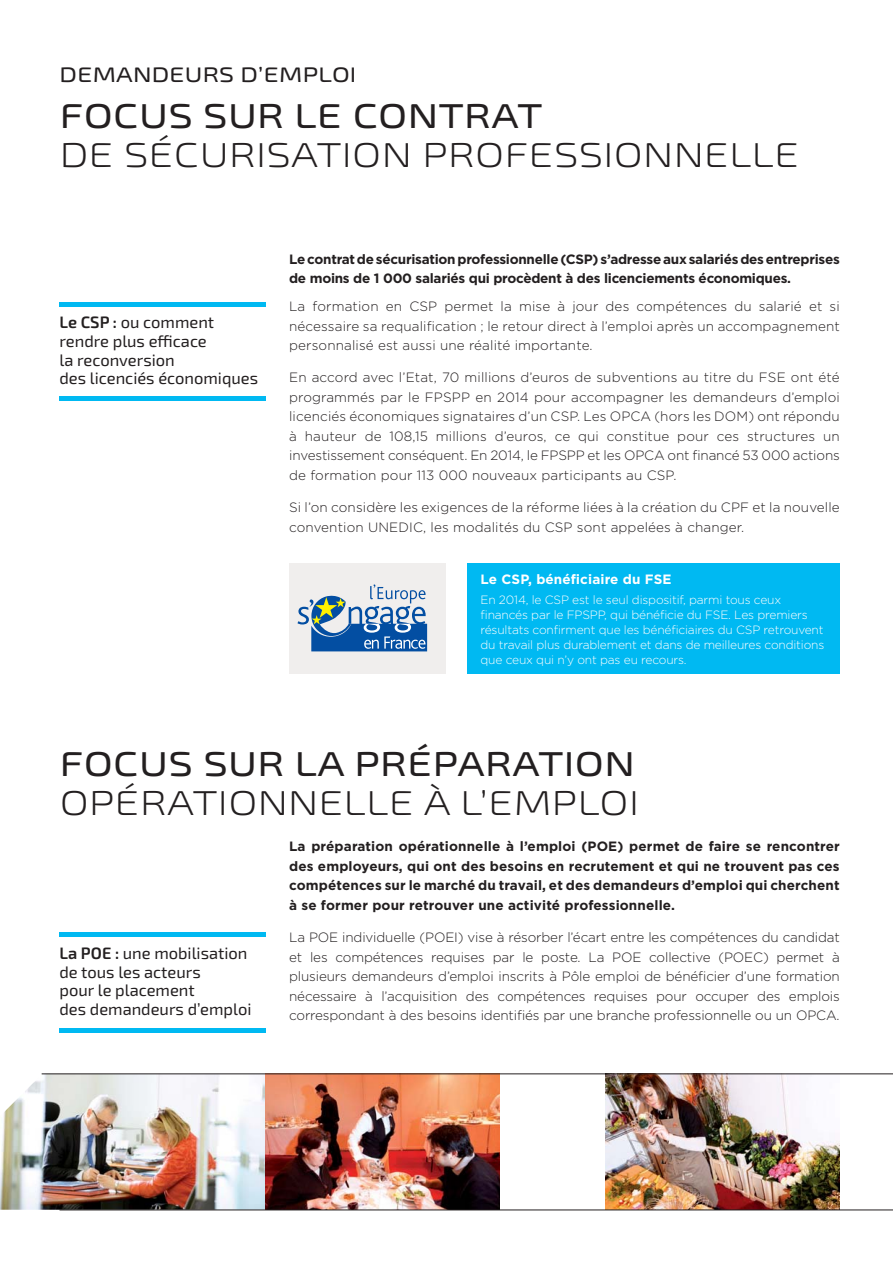
<style>
.page{position:relative;width:893px;height:1263px;background:#fff}
.page>*{position:absolute;margin:0;border:0;box-sizing:border-box;transform-origin:0 0}
.t1{font:300 expanded 34.5px "Exo 2";letter-spacing:.01em;color:#231f20}
.t2{font:500 expanded 34.5px "Exo 2";letter-spacing:.01em;color:#231f20}
.t3{font:500 expanded 21px "Exo 2";letter-spacing:.01em;color:#231f20}
.t4{font:16.5px/18.8px "Exo 2.0";color:#231f20}
.t5{font:300 13.5px/19.5px "Gotham";letter-spacing:.01em;color:#231f20;text-align:justify}
.t6{font:700 13.5px/19.5px "Gotham";letter-spacing:-.02em;color:#231f20}
.t7{font:700 13.5px "Gotham";letter-spacing:.01em;color:#fff}
.t8{font:300 12px/15px "Gotham";letter-spacing:-.015em;color:#fff}
.s1{font-weight:600}
</style>
<div class="page">
<hr style="left:60px;top:302px;width:206px;height:4px;background:#00b9f2">
<div style="left:60px;top:932px;width:206px;height:5px;background:#00b9f2"></div>
<hr style="left:60px;top:397px;width:206px;height:4px;background:#00b9f2">
<hr style="left:60px;top:1028px;width:206px;height:4px;background:#00b9f2">
<div style="left:289px;top:563px;width:157px;height:111px;background:#f0eeed"></div>
<svg style="left:297px;top:584px;width:130px;height:67px"></svg>
<div style="left:468px;top:563px;width:372px;height:111px;background:#00b9f2"></div>
<img style="left:0;top:1073px;width:266px;height:137px">
<img style="left:266px;top:1074px;width:234px;height:135px">
<img style="left:606px;top:1074px;width:234px;height:135px">
<svg style="left:59px;top:1209px;width:834px;height:2px;background:#7a7371"></svg>
<hr style="left:42px;top:1073px;width:851px;height:1px;background:#231f20">
<h2 class="t3" style="left:60px;top:67px;width:298px">DEMANDEURS D’EMPLOI</h2>
<h1 class="t2" style="left:60px;top:104px;width:484px">FOCUS SUR LE CONTRAT</h1>
<h1 class="t1" style="left:60px;top:143px;width:741px">DE SÉCURISATION PROFESSIONNELLE</h1>
<p class="t4" style="left:60px;top:315px;width:200px"><span class="s1">Le CSP :</span> ou comment rendre plus efficace<br>la reconversion<br>des licenciés économiques</p>
<p class="t6" style="left:289px;top:250px;width:552px">Le contrat de sécurisation professionnelle (CSP) s’adresse aux salariés des entreprises de moins de 1 000 salariés qui procèdent à des licenciements économiques.</p>
<p class="t5" style="left:289px;top:298px;width:552px">La formation en CSP permet la mise à jour des compétences du salarié et si nécessaire sa requalification ; le retour direct à l’emploi après un accompagnement personnalisé est aussi une réalité importante.</p>
<p class="t5" style="left:289px;top:369px;width:552px">En accord avec l’Etat, 70 millions d’euros de subventions au titre du FSE ont été programmés par le FPSPP en 2014 pour accompagner les demandeurs d’emploi licenciés économiques signataires d’un CSP. Les OPCA (hors les DOM) ont répondu à hauteur de 108,15 millions d’euros, ce qui constitue pour ces structures un investissement conséquent. En 2014, le FPSPP et les OPCA ont financé 53 000 actions de formation pour 113 000 nouveaux participants au CSP.</p>
<p class="t5" style="left:289px;top:499px;width:552px">Si l’on considère les exigences de la réforme liées à la création du CPF et la nouvelle convention UNEDIC, les modalités du CSP sont appelées à changer.</p>
<p class="t7" style="left:480px;top:574px;width:193px">Le CSP, bénéficiaire du FSE</p>
<p class="t8" style="left:480px;top:593px;width:345px">En 2014, le CSP est le seul dispositif, parmi tous ceux financés par le FPSPP, qui bénéficie du FSE. Les premiers résultats confirment que les bénéficiaires du CSP retrouvent du travail plus durablement et dans de meilleures conditions que ceux qui n’y ont pas eu recours.</p>
<h1 class="t2" style="left:60px;top:752px;width:577px">FOCUS SUR LA PRÉPARATION</h1>
<h1 class="t1" style="left:60px;top:791px;width:581px">OPÉRATIONNELLE À L’EMPLOI</h1>
<p class="t4" style="left:60px;top:945px;width:193px"><span class="s1">La POE :</span> une mobilisation de tous les acteurs<br>pour le placement<br>des demandeurs d’emploi</p>
<p class="t6" style="left:289px;top:838px;width:552px;text-align:justify">La préparation opérationnelle à l’emploi (POE) permet de faire se rencontrer des employeurs, qui ont des besoins en recrutement et qui ne trouvent pas ces compétences sur le marché du travail, et des demandeurs d’emploi qui cherchent à se former pour retrouver une activité professionnelle.</p>
<p class="t5" style="left:289px;top:928px;width:552px">La POE individuelle (POEI) vise à résorber l’écart entre les compétences du candidat et les compétences requises par le poste. La POE collective (POEC) permet à plusieurs demandeurs d’emploi inscrits à Pôle emploi de bénéficier d’une formation nécessaire à l’acquisition des compétences requises pour occuper des emplois correspondant à des besoins identifiés par une branche professionnelle ou un OPCA.</p>
</div>
